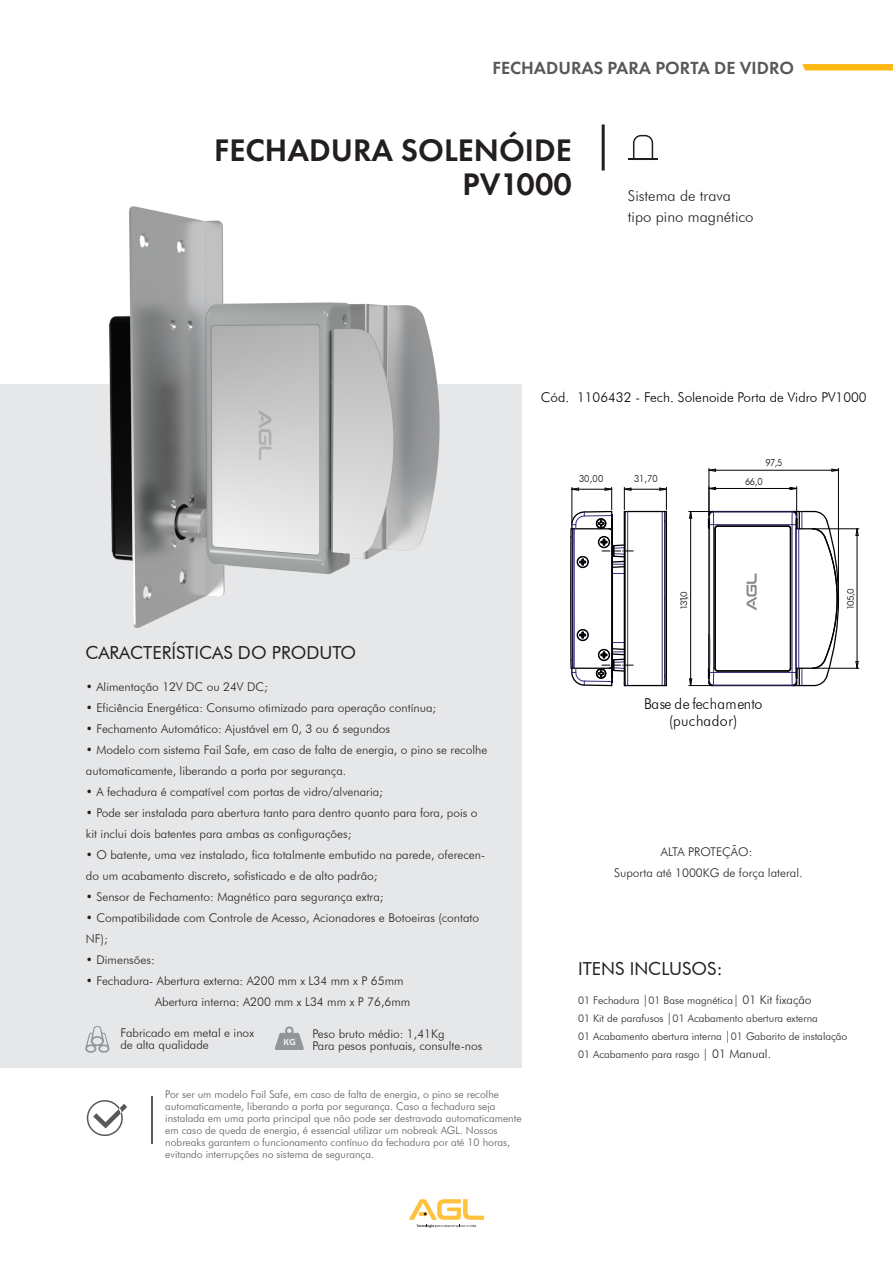
<style>
.page{position:relative;width:893px;height:1263px;background:#fff}
.page>*{position:absolute;margin:0;border:0;box-sizing:border-box;transform-origin:0 0}
.t1{font:600 32.4px/33.6px "Futura PT";color:#231f20;text-align:right}
.t2{font:600 18.15px "Futura PT";color:#57585a}
.t3{font:18px "Futura BT";color:#231f20}
.t4{font:300 15px/21px "Futura BT";color:#231f20}
.t5{font:300 15px/17px "Futura BT";letter-spacing:.02em;color:#000001;text-align:center;scale:.94 1}
.t6{font:300 13.5px "Futura BT";color:#000001}
.t7{font:300 12px/21px "Futura BT";color:#231f20}
.t8{font:300 10.5px/12px "Futura BT";color:#57585a}
.t9{font:300 10.5px/18px "Futura BT";color:#231f20}
.t10{font:300 9.75px "Futura BT";letter-spacing:-.04em;color:#000001;scale:.94 1}
.t11{font:300 9.15px "Futura BT";color:#000001;scale:1.06 1}
.s1{font-family:"Kamerik 105";font-weight:400}
.s2{font-size:12px}
</style>
<div class="page">
<div style="left:0;top:384px;width:521px;height:683px;background:#e6e7e9"></div>
<hr style="left:602px;top:125px;width:3px;height:46px;background:#231f20">
<hr style="left:628px;top:159px;width:30px;height:1px;background:#231f20">
<svg style="left:633px;top:135px;width:20px;height:24px"></svg>
<svg style="left:85px;top:1026px;width:25px;height:27px"></svg>
<svg style="left:275px;top:1026px;width:29px;height:24px"></svg>
<svg style="left:87px;top:1100px;width:40px;height:36px"></svg>
<hr style="left:151px;top:1096px;width:1px;height:48px;background:#57585a">
<svg style="left:802px;top:64px;width:91px;height:7px"></svg>
<svg style="left:409px;top:1199px;width:75px;height:29px"></svg>
<hr style="left:664px;top:521px;width:1px;height:77px;background:#000001">
<hr style="left:666px;top:598px;width:1px;height:78px;background:#000001">
<hr style="left:666px;top:521px;width:1px;height:77px;background:#000001">
<hr style="left:664px;top:598px;width:1px;height:78px;background:#000001">
<hr style="left:628px;top:685px;width:34px;height:1px;background:#000001">
<hr style="left:628px;top:511px;width:34px;height:1px;background:#000001">
<svg style="left:662px;top:676px;width:5px;height:10px"></svg>
<hr style="left:662px;top:511px;width:1px;height:174px;background:#3c2c7e">
<hr style="left:624px;top:489px;width:42px;height:1px;background:#000001">
<svg style="left:570px;top:487px;width:63px;height:200px"></svg>
<svg style="left:659px;top:487px;width:8px;height:35px"></svg>
<hr style="left:713px;top:511px;width:80px;height:1px;background:#000001">
<hr style="left:708px;top:528px;width:2px;height:141px;background:#000001">
<hr style="left:714px;top:529px;width:1px;height:139px;background:#000001">
<hr style="left:718px;top:525px;width:70px;height:2px;background:#000001">
<hr style="left:718px;top:670px;width:70px;height:2px;background:#000001">
<hr style="left:715px;top:529px;width:1px;height:139px;background:#000001">
<hr style="left:709px;top:525px;width:1px;height:147px;background:#3c2c7e">
<hr style="left:714px;top:672px;width:78px;height:1px;background:#3c2c7e">
<hr style="left:714px;top:524px;width:78px;height:1px;background:#3c2c7e">
<hr style="left:713px;top:525px;width:1px;height:147px;background:#3c2c7e">
<hr style="left:713px;top:685px;width:79px;height:1px;background:#3c2c7e">
<hr style="left:713px;top:512px;width:79px;height:1px;background:#3c2c7e">
<hr style="left:690px;top:511px;width:1px;height:174px;background:#000001">
<svg style="left:689px;top:633px;width:30px;height:54px"></svg>
<hr style="left:709px;top:488px;width:88px;height:1px;background:#000001">
<svg style="left:689px;top:487px;width:30px;height:43px"></svg>
<svg style="left:787px;top:487px;width:53px;height:200px"></svg>
<hr style="left:709px;top:470px;width:129px;height:1px;background:#000001">
<hr style="left:709px;top:468px;width:1px;height:44px;background:#000001">
<hr style="left:838px;top:468px;width:1px;height:129px;background:#000001">
<svg style="left:709px;top:469px;width:7px;height:3px"></svg>
<svg style="left:831px;top:469px;width:8px;height:3px"></svg>
<hr style="left:857px;top:529px;width:1px;height:139px;background:#000001">
<hr style="left:814px;top:668px;width:45px;height:1px;background:#000001">
<hr style="left:814px;top:528px;width:45px;height:1px;background:#000001">
<svg style="left:855px;top:661px;width:3px;height:8px"></svg>
<svg style="left:855px;top:528px;width:3px;height:8px"></svg>
<svg style="left:746px;top:573px;width:11px;height:37px"></svg>
<img style="left:109px;top:206px;width:331px;height:422px">
<h2 class="t2" style="left:492px;top:57px;width:303px">FECHADURAS PARA PORTA DE VIDRO</h2>
<h1 class="t1" style="left:214px;top:133px;width:359px">FECHADURA SOLENÓIDE<br>PV1000</h1>
<p class="t4" style="left:628px;top:185px;width:127px">Sistema de trava tipo pino magnético</p>
<p class="t6" style="left:541px;top:389px;width:327px">Cód. 1106432 - Fech. Solenoide Porta de Vidro PV1000</p>
<h3 class="t3" style="left:85px;top:641px;width:272px">CARACTERÍSTICAS DO PRODUTO</h3>
<p class="t7" style="left:86px;top:676px;width:184px">• Alimentação 12V DC ou 24V DC;</p>
<p class="t7" style="left:86px;top:697px;width:352px">• Eficiência Energética: Consumo otimizado para operação contínua;</p>
<p class="t7" style="left:86px;top:718px;width:306px">• Fechamento Automático: Ajustável em 0, 3 ou 6 segundos</p>
<p class="t7" style="left:86px;top:739px;width:403px">• Modelo com sistema Fail Safe, em caso de falta de energia, o pino se recolhe automaticamente, liberando a porta por segurança.</p>
<p class="t7" style="left:86px;top:781px;width:299px">• A fechadura é compatível com portas de vidro/alvenaria;</p>
<p class="t7" style="left:86px;top:802px;width:393px">• Pode ser instalada para abertura tanto para dentro quanto para fora, pois o kit inclui dois batentes para ambas as configurações;</p>
<p class="t7" style="left:86px;top:844px;width:401px">• O batente, uma vez instalado, fica totalmente embutido na parede, oferecen&shy;do um acabamento discreto, sofisticado e de alto padrão;</p>
<p class="t7" style="left:86px;top:886px;width:299px">• Sensor de Fechamento: Magnético para segurança extra;</p>
<p class="t7" style="left:86px;top:907px;width:395px">• Compatibilidade com Controle de Acesso, Acionadores e Botoeiras (contato<br>NF);</p>
<p class="t7" style="left:86px;top:949px;width:70px">• Dimensões:</p>
<p class="t7" style="left:155px;top:970px;width:257px;text-indent:-69px">• Fechadura- Abertura externa: A200 mm x L34 mm x P 65mm<br>Abertura interna: A200 mm x L34 mm x P 76,6mm</p>
<p class="t7" style="left:120px;top:1027px;width:135px;line-height:12px">Fabricado em metal e inox de alta qualidade</p>
<p class="t7" style="left:313px;top:1028px;width:171px;line-height:12px">Peso bruto médio: 1,41Kg<br>Para pesos pontuais, consulte-nos</p>
<p class="t8" style="left:165px;top:1088px;width:358px">Por ser um modelo Fail Safe, em caso de falta de energia, o pino se recolhe automaticamente, liberando a porta por segurança. Caso a fechadura seja instalada em uma porta principal que não pode ser destravada automaticamente em caso de queda de energia, é essencial utilizar um nobreak AGL. Nossos nobreaks garantem o funcionamento contínuo da fechadura por até 10 horas, evitando interrupções no sistema de segurança.</p>
<p class="t10" style="left:579px;top:473px;width:27px">30,00</p>
<p class="t10" style="left:634px;top:473px;width:26px">31,70</p>
<p class="t11" style="left:678px;top:610px;width:19px;rotate:-90deg">13<span class="s1">1</span>,0</p>
<p class="t10" style="left:765px;top:457px;width:20px">97,5</p>
<p class="t10" style="left:745px;top:475px;width:20px">66,0</p>
<p class="t5" style="left:644px;top:695px;width:127px">Base de fechamento (puchador)</p>
<p class="t11" style="left:845px;top:610px;width:22px;rotate:-90deg">105<span class="s1">,</span>0</p>
<p class="t7" style="left:614px;top:841px;width:190px;text-align:center">ALTA PROTEÇÃO:<br>Suporta até 1000KG de força lateral.</p>
<h3 class="t3" style="left:578px;top:958px;width:146px">ITENS INCLUSOS:</h3>
<p class="t9" style="left:578px;top:991px;width:271px">01 Fechadura <span class="s2">|</span>01 Base magnética<span class="s2">| 01 Kit fixação<br></span>01 Kit de parafusos <span class="s2">|</span>01 Acabamento abertura externa<br>01 Acabamento abertura interna <span class="s2">|</span>01 Gabarito de instalação 01 Acabamento para rasgo <span class="s2">| 01 Manual.</span></p>
</div>
